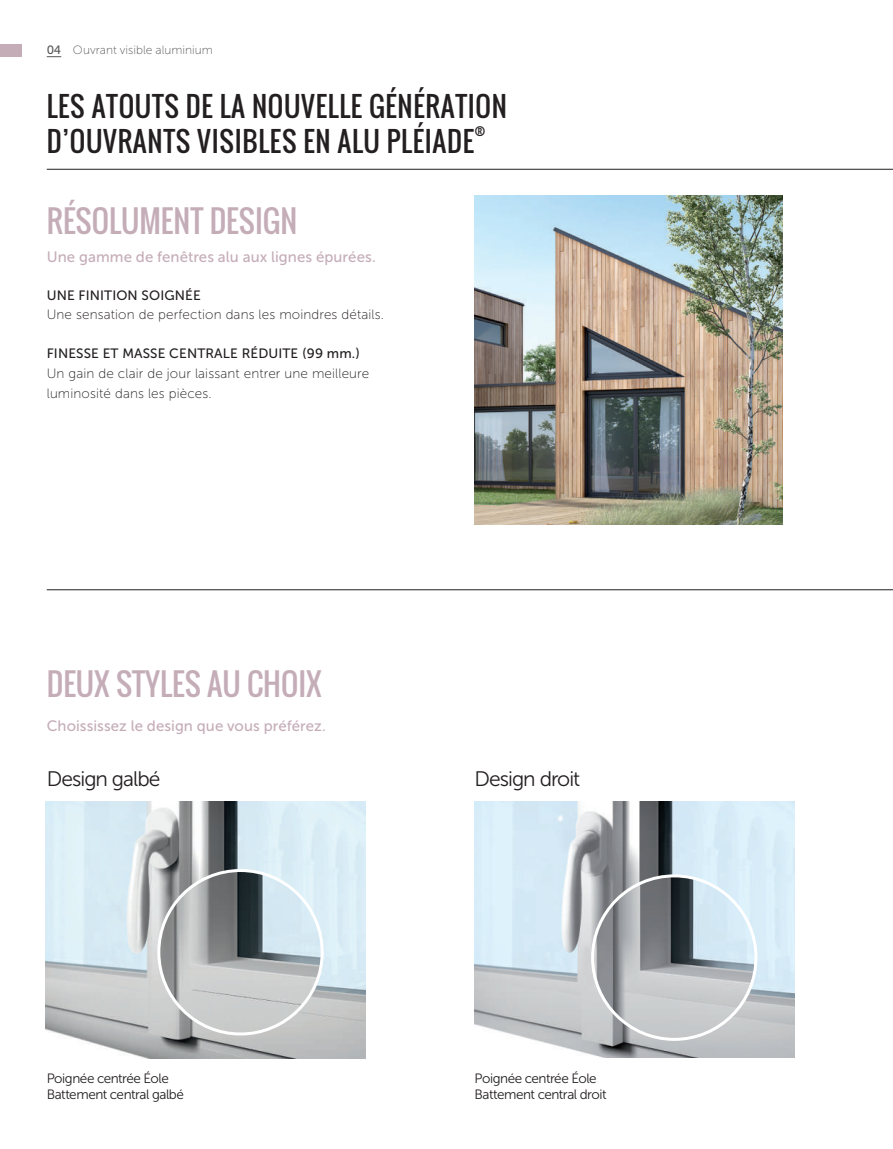
<style>
.page{position:relative;width:893px;height:1149px;background:#fff}
.page>*{position:absolute;margin:0;border:0;box-sizing:border-box;transform-origin:0 0}
.t1{font:30px "Oswald";color:#c5adb8}
.t2{font:27px/34.5px "Oswald";letter-spacing:.025em;color:#231f20}
.t3{font:21px "Museo Sans 300";letter-spacing:-.045em;color:#231f20}
.t4{font:15px "Museo Sans 500";letter-spacing:.005em;color:#c5adb8}
.t5{font:13.95px "Oswald";color:#231f20}
.t6{font:13.5px/19.5px "Museo Sans 100";letter-spacing:.01em;color:#231f20}
.t7{font:13.5px/16.2px "Museo Sans 300";letter-spacing:-.03em;color:#231f20}
.t8{font:13.5px "Museo Sans 500";letter-spacing:.01em;color:#231f20}
.t9{font:12px "Museo Sans 100";letter-spacing:.005em;color:#57585a}
.t10{font:12px "Museo Sans 500";color:#57585a}
</style>
<div class="page">
<div style="left:0;top:45px;width:21px;height:12px;background:#c5adb8"></div>
<img style="left:46px;top:801px;width:320px;height:256px">
<img style="left:159px;top:870px;width:163px;height:163px;border-radius:82px">
<img style="left:475px;top:801px;width:319px;height:256px">
<img style="left:593px;top:875px;width:163px;height:164px;border-radius:82px">
<div style="left:591px;top:874px;width:166px;height:166px;border:3px solid #fff;border-radius:50%"></div>
<img style="left:475px;top:195px;width:307px;height:329px">
<svg style="left:47px;top:56px;width:14px;height:1px"></svg>
<hr style="left:47px;top:169px;width:846px;height:1px;background:#231f20">
<hr style="left:47px;top:589px;width:846px;height:1px;background:#231f20">
<p class="t10" style="left:47px;top:43px;width:16px">04</p>
<p class="t9" style="left:73px;top:43px;width:142px">Ouvrant visible aluminium</p>
<h2 class="t2" style="left:47px;top:89px;width:462px">LES ATOUTS DE LA NOUVELLE GÉNÉRATION<br>D’OUVRANTS VISIBLES EN ALU PLÉIADE</h2>
<p class="t5" style="left:475px;top:119px;width:12px">®</p>
<h1 class="t1" style="left:47px;top:198px;width:252px">RÉSOLUMENT DESIGN</h1>
<p class="t4" style="left:47px;top:248px;width:331px">Une gamme de fenêtres alu aux lignes épurées.</p>
<p class="t8" style="left:47px;top:288px;width:155px">UNE FINITION SOIGNÉE</p>
<p class="t6" style="left:47px;top:305px;width:339px">Une sensation de perfection dans les moindres détails.</p>
<p class="t8" style="left:47px;top:346px;width:315px">FINESSE ET MASSE CENTRALE RÉDUITE (99 mm.)</p>
<p class="t6" style="left:47px;top:363px;width:324px">Un gain de clair de jour laissant entrer une meilleure luminosité dans les pièces.</p>
<h1 class="t1" style="left:47px;top:660px;width:277px">DEUX STYLES AU CHOIX</h1>
<p class="t4" style="left:47px;top:717px;width:281px">Choississez le design que vous préférez.</p>
<h3 class="t3" style="left:47px;top:767px;width:115px">Design galbé</h3>
<h3 class="t3" style="left:475px;top:767px;width:107px">Design droit</h3>
<p class="t7" style="left:47px;top:1069px;width:139px">Poignée centrée Éole<br>Battement central galbé</p>
<p class="t7" style="left:475px;top:1069px;width:133px">Poignée centrée Éole<br>Battement central droit</p>
</div>
